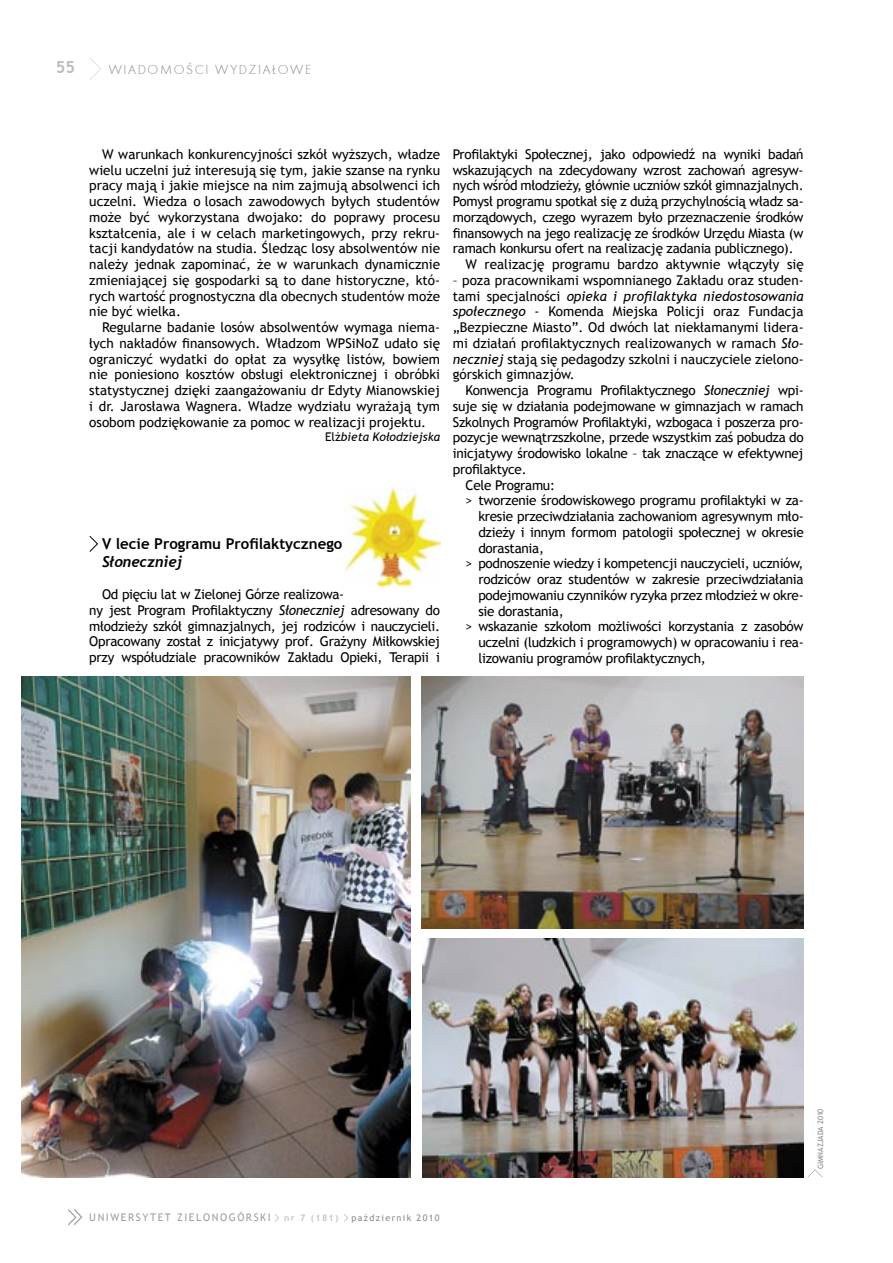
<style>
.page{position:relative;width:893px;height:1263px;background:#fff}
.page>*{position:absolute;margin:0;border:0;box-sizing:border-box;transform-origin:0 0}
.t1{font:700 16.5px "Trebuchet MS";color:#bcbcbc}
.t2{font:700 15px "Trebuchet MS";color:#000}
.t3{font:italic 700 15px "Trebuchet";color:#000}
.t4{font:13.5px/15.8px "Trebuchet MS";letter-spacing:-.02em;color:#000;text-align:justify}
.t5{font:13.5px "Trebuchet MS";color:#000}
.t6{font:13.5px "Futura TEE Ligh";letter-spacing:.12em;color:#888}
.t7{font:italic 12px "Trebuchet MS";color:#000}
.t8{font:10.5px "Trebuchet MS";letter-spacing:.15em;color:#9f9f9f}
.t9{font:9px "Trebuchet MS";letter-spacing:.15em;color:#888}
.t10{font:700 9px "Trebuchet MS";color:#c6c5c6}
.t11{font:7.5px "Trebuchet MS";color:#888}
.s1{font-style:normal}
.s2{font-style:italic}
</style>
<div class="page">
<svg style="left:90px;top:58px;width:11px;height:22px"></svg>
<svg style="left:68px;top:1209px;width:14px;height:16px"></svg>
<svg style="left:275px;top:1214px;width:4px;height:8px"></svg>
<svg style="left:344px;top:1214px;width:4px;height:8px"></svg>
<img style="left:344px;top:488px;width:96px;height:99px">
<svg style="left:89px;top:536px;width:9px;height:16px"></svg>
<img style="left:422px;top:676px;width:382px;height:252px">
<img style="left:21px;top:676px;width:389px;height:502px">
<svg style="left:807px;top:1169px;width:15px;height:8px"></svg>
<img style="left:422px;top:938px;width:382px;height:239px">
<p class="t1" style="left:56px;top:57px;width:21px">55</p>
<p class="t6" style="left:109px;top:61px;width:204px">WIADOMOŒCI WYDZIA£OWE</p>
<p class="t4" style="left:89px;top:146px;width:352px;text-indent:13px">W warunkach konkurencyjności szkół wyższych, władze wielu uczelni już interesują się tym, jakie szanse na rynku pracy mają i jakie miejsce na nim zajmują absolwenci ich uczelni. Wiedza o losach zawodowych byłych studentów może być wykorzystana dwojako: do poprawy procesu kształcenia, ale i w celach marketingowych, przy rekru&shy;tacji kandydatów na studia. Śledząc losy absolwentów nie należy jednak zapominać, że w warunkach dynamicznie zmieniającej się gospodarki są to dane historyczne, któ&shy;rych wartość prognostyczna dla obecnych studentów może nie być wielka.</p>
<p class="t4" style="left:89px;top:320px;width:352px;text-indent:13px">Regularne badanie losów absolwentów wymaga niema&shy;łych nakładów finansowych. Władzom WPSiNoZ udało się ograniczyć wydatki do opłat za wysyłkę listów, bowiem nie poniesiono kosztów obsługi elektronicznej i obróbki statystycznej dzięki zaangażowaniu dr Edyty Mianowskiej i dr. Jarosława Wagnera. Władze wydziału wyrażają tym osobom podziękowanie za pomoc w realizacji projektu.</p>
<p class="t7" style="left:325px;top:430px;width:116px"><span class="s1">Elż</span>bieta Kołodziejska</p>
<p class="t2" style="left:102px;top:534px;width:242px">V lecie Programu Profilaktycznego</p>
<p class="t3" style="left:102px;top:553px;width:82px">Słoneczniej</p>
<p class="t4" style="left:89px;top:587px;width:352px;text-align:left;text-indent:13px">Od pięciu lat w Zielonej Górze realizowa-<br>ny jest Program Profilaktyczny <span class="s2">Słoneczniej</span> adresowany do młodzieży szkół gimnazjalnych, jej rodziców i nauczycieli.<br>Opracowany został z inicjatywy prof. Grażyny Miłkowskiej przy współudziale pracowników Zakładu Opieki, Terapii i</p>
<p class="t4" style="left:453px;top:146px;width:352px">Profilaktyki Społecznej, jako odpowiedź na wyniki badań</p>
<p class="t4" style="left:453px;top:162px;width:352px">wskazujących na zdecydowany wzrost zachowań agresyw-</p>
<p class="t4" style="left:453px;top:178px;width:352px">nych wśród młodzieży, głównie uczniów szkół gimnazjalnych.</p>
<p class="t4" style="left:453px;top:194px;width:352px">Pomysł programu spotkał się z dużą przychylnością władz sa-</p>
<p class="t4" style="left:453px;top:209px;width:352px">morządowych, czego wyrazem było przeznaczenie środków</p>
<p class="t4" style="left:453px;top:225px;width:352px">finansowych na jego realizację ze środków Urzędu Miasta (w</p>
<p class="t4" style="left:453px;top:241px;width:342px">ramach konkursu ofert na realizację zadania publicznego).</p>
<p class="t5" style="left:466px;top:256px;width:340px">W realizację programu bardzo aktywnie włączyły się</p>
<p class="t4" style="left:453px;top:272px;width:352px">– poza pracownikami wspomnianego Zakładu oraz studen&shy;tami specjalności <span class="s2">opieka i profilaktyka niedostosowania społecznego</span> - Komenda Miejska Policji oraz Fundacja „Bezpieczne Miasto”. Od dwóch lat niekłamanymi lidera&shy;mi działań profilaktycznych realizowanych w ramach <span class="s2">Sło&shy;neczniej</span> stają się pedagodzy szkolni i nauczyciele zielono&shy;górskich gimnazjów.</p>
<p class="t4" style="left:466px;top:383px;width:340px">Konwencja Programu Profilaktycznego <span class="s2">Słoneczniej</span> wpi-</p>
<p class="t4" style="left:453px;top:398px;width:352px">suje się w działania podejmowane w gimnazjach w ramach</p>
<p class="t4" style="left:453px;top:414px;width:352px">Szkolnych Programów Profilaktyki, wzbogaca i poszerza pro-</p>
<p class="t4" style="left:453px;top:430px;width:352px">pozycje wewnątrzszkolne, przede wszystkim zaś pobudza do</p>
<p class="t4" style="left:453px;top:446px;width:352px">inicjatywy środowisko lokalne – tak znaczące w efektywnej</p>
<p class="t4" style="left:453px;top:461px;width:75px">profilaktyce.</p>
<p class="t4" style="left:466px;top:477px;width:91px">Cele Programu:</p>
<p class="t4" style="left:466px;top:493px;width:339px">&gt; tworzenie środowiskowego programu profilaktyki w za-</p>
<p class="t4" style="left:478px;top:509px;width:327px">kresie przeciwdziałania zachowaniom agresywnym mło-</p>
<p class="t4" style="left:478px;top:524px;width:327px">dzieży i innym formom patologii społecznej w okresie</p>
<p class="t4" style="left:478px;top:540px;width:67px">dorastania,</p>
<p class="t4" style="left:466px;top:556px;width:339px">&gt; podnoszenie wiedzy i kompetencji nauczycieli, uczniów,</p>
<p class="t4" style="left:478px;top:572px;width:327px">rodziców oraz studentów w zakresie przeciwdziałania</p>
<p class="t4" style="left:478px;top:587px;width:327px">podejmowaniu czynników ryzyka przez młodzież w okre-</p>
<p class="t4" style="left:478px;top:603px;width:87px">sie dorastania,</p>
<p class="t4" style="left:466px;top:619px;width:339px">&gt; wskazanie szkołom możliwości korzystania z zasobów</p>
<p class="t4" style="left:478px;top:635px;width:327px">uczelni (ludzkich i programowych) w opracowaniu i rea-</p>
<p class="t4" style="left:478px;top:650px;width:229px">lizowaniu programów profilaktycznych,</p>
<p class="t8" style="left:89px;top:1211px;width:183px">UNIWERSYTET ZIELONOGÓRSKI</p>
<p class="t10" style="left:284px;top:1212px;width:56px">nr 7 (181)</p>
<p class="t9" style="left:351px;top:1212px;width:90px">październik 2010</p>
<p class="t11" style="left:816px;top:1169px;width:62px;rotate:-90deg">GIMNAZJADA 2010</p>
</div>
